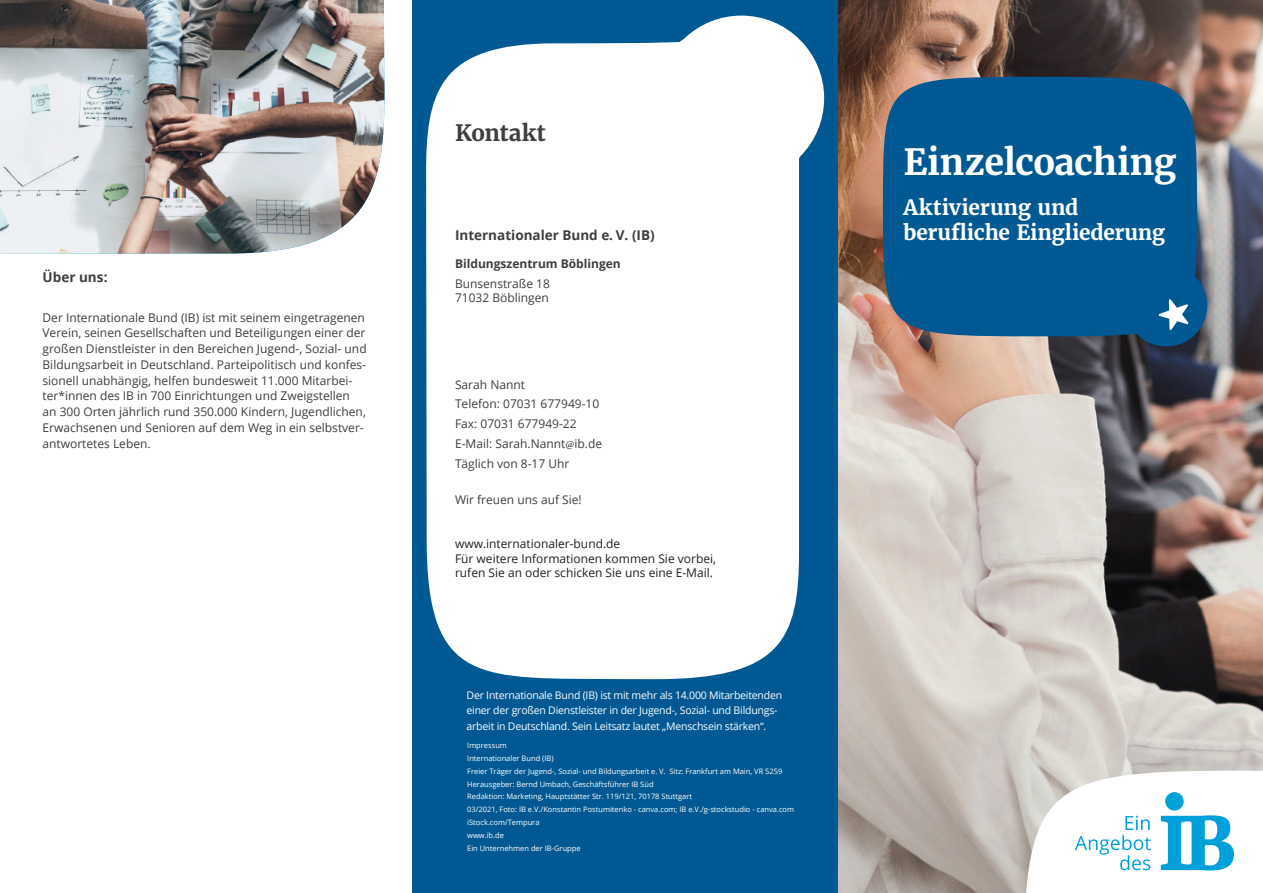
<style>
.page{position:relative;width:1263px;height:893px;background:#fff}
.page>*{position:absolute;margin:0;border:0;box-sizing:border-box;transform-origin:0 0}
.t1{font:700 36px "Merriweather";letter-spacing:-.015em;color:#fff}
.t2{font:700 22.5px "Merriweather";letter-spacing:-.01em;color:#3e3e3f}
.t3{font:700 21px/25px "Merriweather";letter-spacing:-.01em;color:#fff}
.t4{font:700 13.5px "Open Sans";color:#3e3e3f}
.t5{font:12px/15.8px "Open Sans";color:#3e3e3f}
.t6{font:12px/14.4px "Open Sans";color:#231f20}
.t7{font:700 12px "Open Sans";color:#3e3e3f}
.t8{font:10.5px/15.8px "Open Sans";letter-spacing:-.02em;color:#fff}
.t9{font:7.5px/12.8px "Open Sans";color:#fff}
.s1{font-family:"Minion Pro"}
</style>
<div class="page">
<div style="left:412px;top:0;width:426px;height:893px;background:#005992"></div>
<img style="left:838px;top:0;width:425px;height:893px">
<img style="left:0;top:0;width:384px;height:254px">
<svg style="left:426px;top:16px;width:398px;height:664px;background:#e2ecf2"></svg>
<svg style="left:883px;top:77px;width:324px;height:269px;background:#0e5c8f"></svg>
<svg style="left:1159px;top:299px;width:29px;height:31px"></svg>
<svg style="left:1023px;top:771px;width:240px;height:122px"></svg>
<p class="t4" style="left:43px;top:267px;width:67px">Über uns:</p>
<p class="t5" style="left:43px;top:309px;width:326px">Der Internationale Bund (IB) ist mit seinem eingetragenen Verein, seinen Gesellschaften und Beteiligungen einer der großen Dienstleister in den Bereichen Jugend-, Sozial- und Bildungsarbeit in Deutschland. Parteipolitisch und konfes&shy;sionell unabhängig, helfen bundesweit 11.000 Mitarbei&shy;ter*innen des IB in 700 Einrichtungen und Zweigstellen an 300 Orten jährlich rund 350.000 Kindern, Jugendlichen, Erwachsenen und Senioren auf dem Weg in ein selbstver&shy;antwortetes Leben.</p>
<h2 class="t2" style="left:455px;top:119px;width:92px">Kontakt</h2>
<p class="t4" style="left:455px;top:226px;width:201px">Internationaler Bund e. V. (IB)</p>
<p class="t7" style="left:455px;top:255px;width:167px">Bildungszentrum Böblingen</p>
<p class="t5" style="left:455px;top:276px;width:96px;line-height:14px">Bunsenstraße 18<br>71032 Böblingen</p>
<p class="t5" style="left:455px;top:375px;width:146px;line-height:18.8px">Sarah Nannt<br>Telefon: 07031 677949-10</p>
<p class="t5" style="left:455px;top:413px;width:149px;line-height:20px">Fax: 07031 677949-22<br>E-Mail: Sarah.Nannt<span class="s1">@</span>ib.de<br>Täglich von 8-17 Uhr</p>
<p class="t5" style="left:455px;top:491px;width:128px">Wir freuen uns auf Sie!</p>
<p class="t6" style="left:455px;top:537px;width:263px">www.internationaler-bund.de<br>Für weitere Informationen kommen Sie vorbei, rufen Sie an oder schicken Sie uns eine E-Mail.</p>
<p class="t8" style="left:467px;top:687px;width:317px">Der Internationale Bund (IB) ist mit mehr als 14.000 Mitarbeitenden einer der großen Dienstleister in der Jugend-, Sozial- und Bildungs&shy;arbeit in Deutschland. Sein Leitsatz lautet „Menschsein stärken“.</p>
<p class="t9" style="left:467px;top:739px;width:328px">Impressum<br>Internationaler Bund (IB)<br>Freier Träger der Jugend-, Sozial- und Bildungsarbeit e. V. Sitz: Frankfurt am Main, VR 5259<br>Herausgeber: Bernd Umbach, Geschäftsführer IB Süd<br>Redaktion: Marketing, Hauptstätter Str. 119/121, 70178 Stuttgart<br>03/2021, Foto: IB e.V./Konstantin Postumitenko - canva.com; IB e.V./g-stockstudio - canva.com iStock.com/Tempura<br>www.ib.de<br>Ein Unternehmen der IB-Gruppe</p>
<h1 class="t1" style="left:903px;top:139px;width:274px">Einzelcoaching</h1>
<h3 class="t3" style="left:903px;top:195px;width:263px">Aktivierung und berufliche Eingliederung</h3>
</div>
